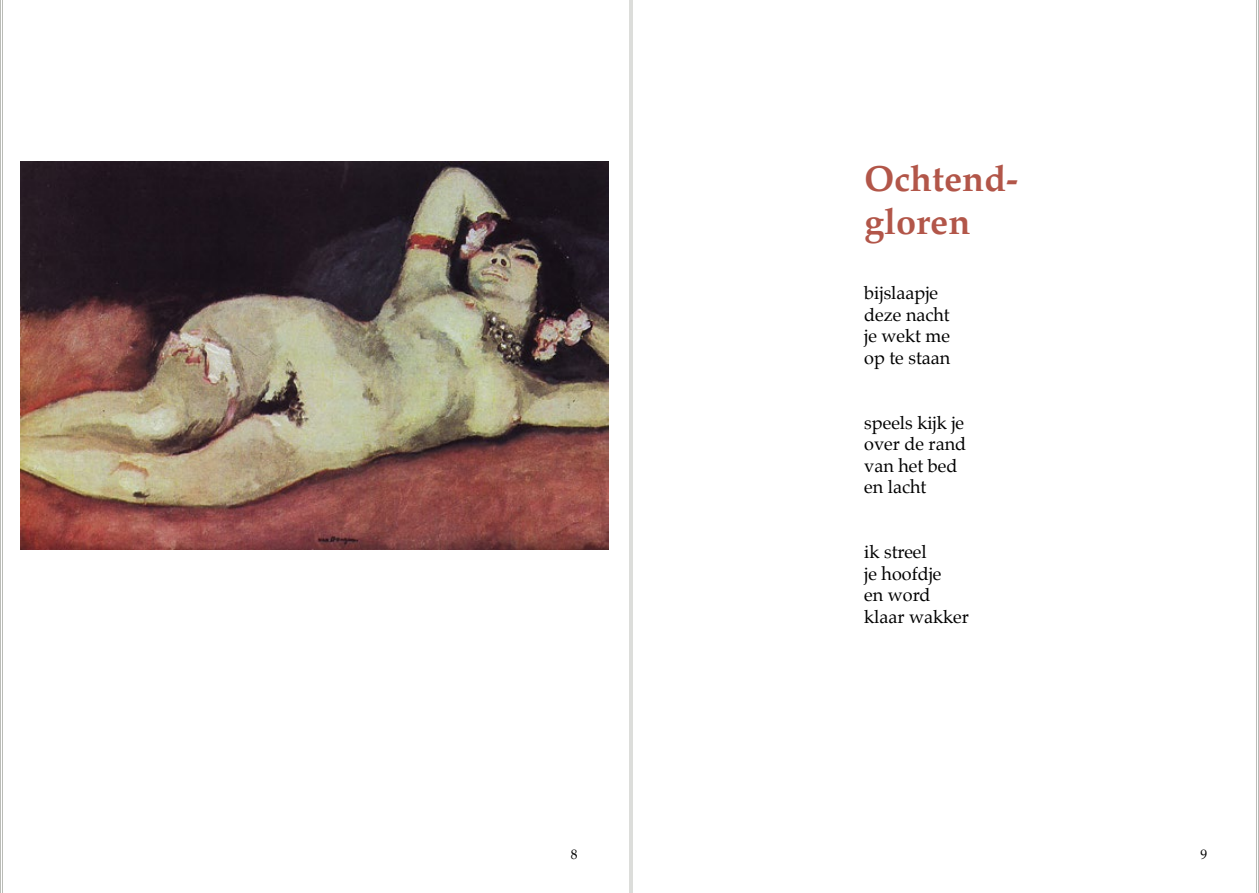
<style>
.page{position:relative;width:1259px;height:893px;background:#fff}
.page>*{position:absolute;margin:0;border:0;box-sizing:border-box;transform-origin:0 0}
.t1{font:700 36px/43.2px "Palatino";color:#b25649}
.t2{font:18px/21.6px "Palatino";color:#000}
.t3{font:13.5px "Palatino";color:#000}
</style>
<div class="page">
<hr style="left:631px;top:0;width:1px;height:893px;background:#babcb7">
<hr style="left:629px;top:0;width:1px;height:893px;background:#babcb7">
<hr style="left:1258px;top:0;width:1px;height:893px;background:#babcb7">
<hr style="left:1256px;top:0;width:1px;height:893px;background:#babcb7">
<hr style="left:2px;top:0;width:1px;height:893px;background:#babcb7">
<hr style="left:0;top:0;width:1px;height:893px;background:#babcb7">
<img style="left:21px;top:161px;width:587px;height:388px">
<h1 class="t1" style="left:864px;top:156px;width:155px">Ochtend&shy;gloren</h1>
<p class="t2" style="left:864px;top:282px;width:88px">bijslaapje deze nacht je wekt me op te staan</p>
<p class="t2" style="left:864px;top:411px;width:103px">speels kijk je over de rand van het bed en lacht</p>
<p class="t2" style="left:864px;top:541px;width:106px">ik streel<br>je hoofdje<br>en word klaar wakker</p>
<p class="t3" style="left:571px;top:843px;width:8px">8</p>
<p class="t3" style="left:1200px;top:843px;width:8px">9</p>
</div>
